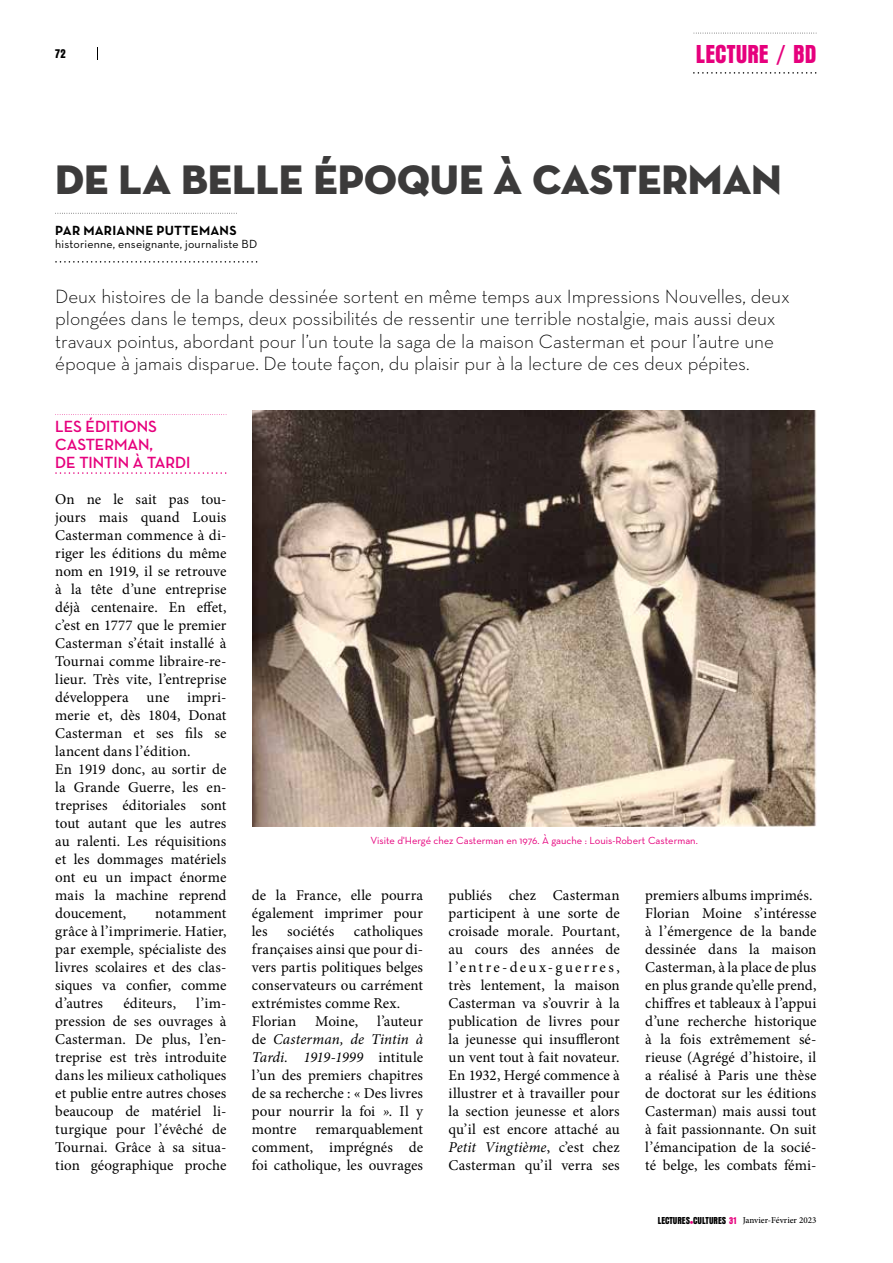
<style>
.page{position:relative;width:893px;height:1263px;background:#fff}
.page>*{position:absolute;margin:0;border:0;box-sizing:border-box;transform-origin:0 0}
.t1{font:42px "Neutra Disp Titling";color:#3c3b3b}
.t2{font:27px "Anzeigen Gro D";letter-spacing:.005em;color:#e6007d}
.t3{font:300 19.5px/22.5px "Neutra Text";letter-spacing:-.01em;color:#000}
.t4{font:700 16.5px/18px "Neutra Disp";color:#e6007d}
.t5{font:15px/18px "Minion Pro";letter-spacing:.005em;color:#000;text-align:justify}
.t6{font:700 13.5px "Neutra Text";letter-spacing:.015em;color:#000}
.t7{font:13.5px "Anzeigen Gro D";color:#000}
.t8{font:12px "Neutra Text";letter-spacing:.015em;color:#000}
.t9{font:10.5px "Neutra Text";color:#e6007d}
.t10{font:500 9px "Minion Pro";color:#000}
.s1{font-style:italic}
.s2{font-family:"Anzeigen Gro D";font-weight:400;font-size:10.5px}
.s3{font-family:"Anzeigen Gro D";font-weight:400;font-size:10.5px;color:#e6007d}
</style>
<div class="page">
<svg style="left:55px;top:212px;width:182px;height:2px"></svg>
<svg style="left:55px;top:261px;width:202px;height:2px"></svg>
<svg style="left:55px;top:414px;width:171px;height:1px"></svg>
<svg style="left:55px;top:472px;width:171px;height:2px"></svg>
<svg style="left:694px;top:33px;width:122px;height:1px"></svg>
<svg style="left:693px;top:72px;width:123px;height:2px"></svg>
<img style="left:252px;top:410px;width:564px;height:416px">
<p class="t7" style="left:55px;top:46px;width:12px">72</p>
<h2 class="t2" style="left:696px;top:40px;width:122px">LECTURE / BD</h2>
<h1 class="t1" style="left:55px;top:154px;width:728px">DE LA BELLE ÉPOQUE À CASTERMAN</h1>
<p class="t6" style="left:55px;top:222px;width:183px">PAR MARIANNE PUTTEMANS</p>
<p class="t8" style="left:55px;top:237px;width:204px">historienne, enseignante, journaliste BD</p>
<p class="t3" style="left:55px;top:284px;width:736px">Deux histoires de la bande dessinée sortent en même temps aux Impressions Nouvelles, deux plongées dans le temps, deux possibilités de ressentir une terrible nostalgie, mais aussi deux travaux pointus, abordant pour l’un toute la saga de la maison Casterman et pour l’autre une époque à jamais disparue. De toute façon, du plaisir pur à la lecture de ces deux pépites.</p>
<p class="t4" style="left:55px;top:418px;width:137px">LES ÉDITIONS<br>CASTERMAN,<br>DE TINTIN À TARDI</p>
<p class="t5" style="left:55px;top:490px;width:173px;text-align:left">On ne le sait pas tou&shy;jours mais quand Louis<br>Casterman commence à di&shy;riger les éditions du même nom en 1919, il se retrouve à la tête d’une entreprise déjà centenaire. En effet, c’est en 1777 que le premier<br>Casterman s’était installé à<br>Tournai comme libraire-re&shy;lieur. Très vite, l’entreprise développera une impri&shy;merie et, dès 1804, Donat<br>Casterman et ses fils se lancent dans l’édition.<br>En 1919 donc, au sortir de la Grande Guerre, les en&shy;treprises éditoriales sont tout autant que les autres au ralenti. Les réquisitions et les dommages matériels ont eu un impact énorme mais la machine reprend doucement,</p>
<p class="t5" style="left:55px;top:904px;width:173px;text-indent:100px">notamment grâce à l’imprimerie. Hatier, par exemple, spécialiste des livres scolaires et des clas&shy;siques va confier, comme d’autres</p>
<p class="t5" style="left:55px;top:994px;width:173px;text-indent:141px">l’im&shy;pression de ses ouvrages à Casterman. De plus, l’en&shy;treprise est très introduite dans les milieux catholiques et publie entre autres choses beaucoup de matériel li&shy;turgique pour l’évêché de Tournai. Grâce à sa situa&shy;tion géographique proche</p>
<p class="t5" style="left:123px;top:994px;width:54px">éditeurs,</p>
<p class="t9" style="left:371px;top:834px;width:329px">Visite d'Hergé chez Casterman en 1976. À gauche : Louis-Robert Casterman.</p>
<p class="t5" style="left:252px;top:886px;width:173px">de la France, elle pourra également imprimer pour les</p>
<p class="t5" style="left:252px;top:922px;width:173px;text-align:left;text-indent:102px">catholiques françaises ainsi que pour di&shy;vers partis politiques belges conservateurs ou carrément extrémistes comme Rex.<br>Florian Moine, l’auteur de <span class="s1">Casterman, de Tintin à<br>Tardi. 1919-1999</span> intitule l’un des premiers chapitres de sa recherche : « Des livres pour nourrir la foi <span class="s1">»</span>. Il y montre</p>
<p class="t5" style="left:287px;top:922px;width:48px">sociétés</p>
<p class="t5" style="left:252px;top:1120px;width:173px;text-indent:63px">remarquablement comment, imprégnés de foi catholique, les ouvrages</p>
<p class="t5" style="left:449px;top:886px;width:173px">publiés chez Casterman participent à une sorte de croisade morale. Pourtant, au cours des années de l’entre-deux-guerres, très lentement, la maison Casterman va s’ouvrir à la publication de livres pour la jeunesse qui insuffleront un vent tout à fait novateur.<br>En 1932, Hergé commence à illustrer et à travailler pour la section jeunesse et alors qu’il est encore attaché au <span class="s1">Petit Vingtième</span>, c’est chez Casterman qu’il verra ses</p>
<p class="t5" style="left:645px;top:886px;width:173px;text-align:left">premiers albums imprimés.<br>Florian Moine s’intéresse à l’émergence de la bande dessinée dans la maison<br>Casterman, à la place de plus en plus grande qu’elle prend, chiffres et tableaux à l’appui d’une recherche historique à la fois extrêmement sé&shy;rieuse (Agrégé d’histoire, il a réalisé à Paris une thèse de doctorat sur les éditions<br>Casterman) mais aussi tout à fait passionnante. On suit l’émancipation de la socié&shy;té belge, les combats fémi-</p>
<p class="t10" style="left:658px;top:1214px;width:160px"><span class="s2">LECTURES</span><span class="s3">•</span><span class="s2">CULTURES</span> <span class="s3">31</span> Janvier-Février 2023</p>
</div>
